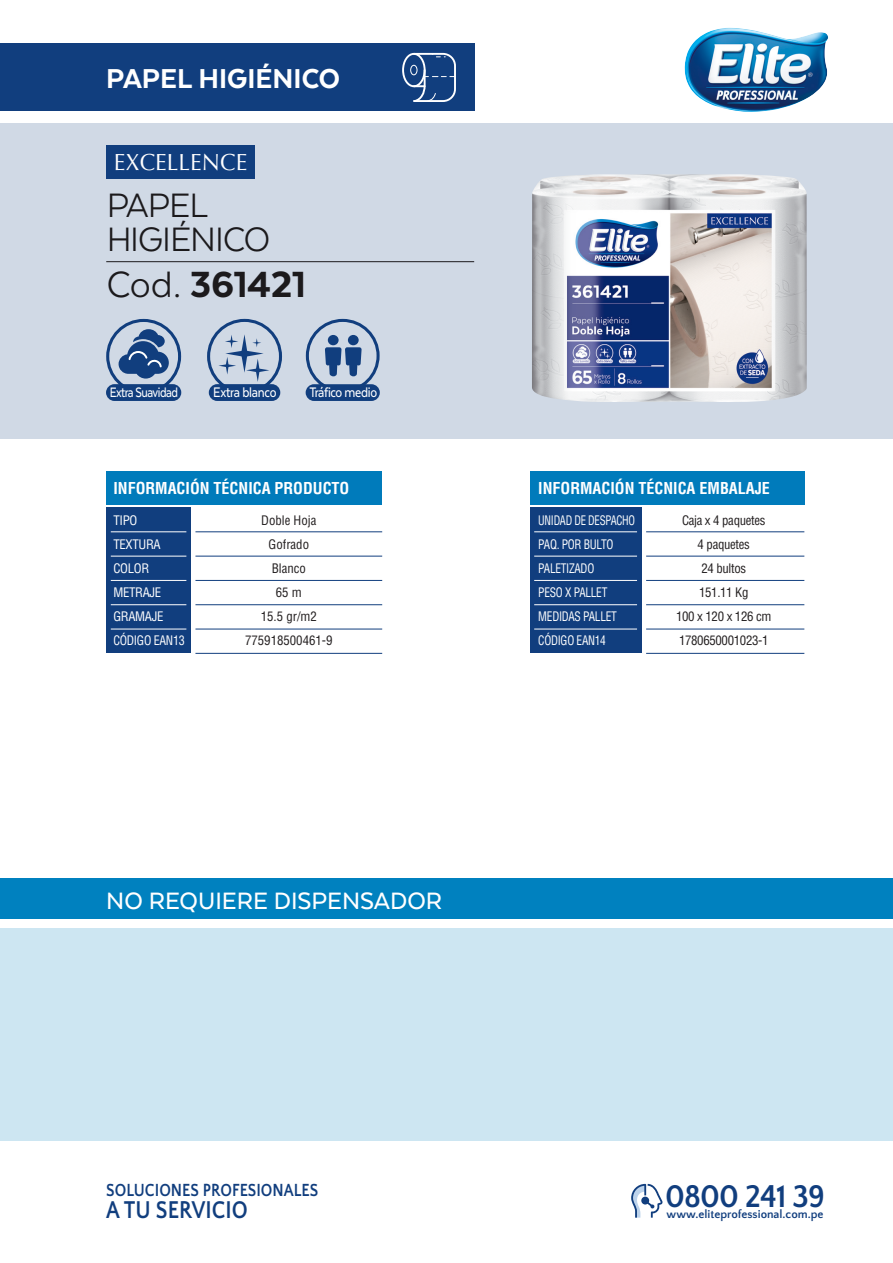
<style>
.page{position:relative;width:893px;height:1263px;background:#fff}
.page>*{position:absolute;margin:0;border:0;box-sizing:border-box;transform-origin:0 0}
.t1{font:800 42px "Texta";letter-spacing:-.01em;color:#231f20}
.t2{font:39px/34.5px "Texta";letter-spacing:-.025em;color:#231f20}
.t3{font:700 33.15px "Quattrocento Sans";letter-spacing:-.025em;color:#113e7e;scale:.94 1}
.t4{font:800 31.5px "Texta";color:#fff}
.t5{font:500 27.3px "Texta";color:#fff}
.t6{font:700 25.5px "Quattrocento Sans";color:#113e7e;scale:.85 1}
.t7{font:23.4px "Optima LT Std";color:#fff}
.t8{font:700 18.45px "Quattrocento Sans";color:#113e7e;scale:.85 1}
.t9{font:700 condensed 16.05px "Helvetica LT Std";color:#fff}
.t10{font:500 16.05px "Texta";letter-spacing:-.02em;color:#fff;scale:.85 1}
.t11{font:500 15.9px "Texta";letter-spacing:-.025em;color:#fff;scale:.85 1}
.t12{font:500 15.75px "Texta";letter-spacing:-.04em;color:#fff;scale:.8 1}
.t13{font:condensed 12.75px/24px "Helvetica LT Std";letter-spacing:-.025em;color:#fff;scale:.84 1}
.t14{font:condensed 12.75px/24px "Helvetica LT Std";letter-spacing:-.025em;color:#231f20;text-align:center}
.t15{font:condensed 12.75px/24px "Helvetica LT Std";color:#231f20;text-align:center}
.t16{font:condensed 12.75px/24px "Helvetica LT Std";letter-spacing:-.025em;color:#fff}
.t17{font:700 11.85px "Quattrocento Sans";color:#113e7e}
.s1{font-weight:400}
</style>
<div class="page">
<div style="left:0;top:928px;width:893px;height:213px;background:#cde6f2"></div>
<div style="left:0;top:123px;width:893px;height:316px;background:#d0d9e5"></div>
<div style="left:0;top:878px;width:893px;height:41px;background:#0081bf"></div>
<hr style="left:106px;top:261px;width:368px;height:1px;background:#231f20">
<img style="left:532px;top:174px;width:275px;height:228px">
<div style="left:207px;top:319px;width:75px;height:75px;border:3px solid #113e7e;border-radius:50%"></div>
<svg style="left:218px;top:334px;width:51px;height:48px"></svg>
<div style="left:209px;top:384px;width:71px;height:17px;background:#113e7e;border-radius:8px"></div>
<div style="left:306px;top:319px;width:74px;height:74px;border:3px solid #113e7e;border-radius:50%"></div>
<svg style="left:325px;top:335px;width:37px;height:41px"></svg>
<div style="left:306px;top:384px;width:74px;height:17px;background:#113e7e;border-radius:8px"></div>
<div style="left:106px;top:145px;width:149px;height:34px;background:#113e7e"></div>
<div style="left:106px;top:319px;width:75px;height:75px;border:3px solid #113e7e;border-radius:50%"></div>
<svg style="left:119px;top:329px;width:50px;height:50px"></svg>
<div style="left:106px;top:384px;width:75px;height:17px;background:#113e7e;border-radius:8px"></div>
<div style="left:0;top:43px;width:474px;height:68px;background:#113e7e"></div>
<div style="left:402px;top:53px;width:24px;height:34px;border:2px solid #fff;border-radius:50%"></div>
<div style="left:410px;top:65px;width:7px;height:10px;border:1px solid #fff;border-radius:50%"></div>
<svg style="left:412px;top:52px;width:44px;height:50px"></svg>
<img style="left:684px;top:28px;width:144px;height:84px">
<svg style="left:631px;top:1184px;width:32px;height:34px"></svg>
<hr style="left:195px;top:531px;width:187px;height:1px;background:#113e7e">
<hr style="left:195px;top:556px;width:187px;height:1px;background:#113e7e">
<hr style="left:195px;top:580px;width:187px;height:1px;background:#113e7e">
<hr style="left:195px;top:604px;width:187px;height:1px;background:#113e7e">
<hr style="left:195px;top:629px;width:187px;height:1px;background:#113e7e">
<hr style="left:195px;top:653px;width:187px;height:1px;background:#113e7e">
<div style="left:106px;top:507px;width:85px;height:146px;background:#113e7e"></div>
<div style="left:106px;top:471px;width:276px;height:33px;background:#007bbb"></div>
<hr style="left:111px;top:531px;width:75px;height:1px;background:#fff">
<hr style="left:111px;top:556px;width:75px;height:1px;background:#fff">
<hr style="left:111px;top:580px;width:75px;height:1px;background:#fff">
<hr style="left:111px;top:604px;width:75px;height:1px;background:#fff">
<hr style="left:111px;top:629px;width:75px;height:1px;background:#fff">
<hr style="left:646px;top:531px;width:158px;height:1px;background:#113e7e">
<hr style="left:646px;top:556px;width:158px;height:1px;background:#113e7e">
<hr style="left:646px;top:580px;width:158px;height:1px;background:#113e7e">
<hr style="left:646px;top:604px;width:158px;height:1px;background:#113e7e">
<hr style="left:646px;top:629px;width:158px;height:1px;background:#113e7e">
<hr style="left:646px;top:653px;width:158px;height:1px;background:#113e7e">
<div style="left:530px;top:507px;width:112px;height:146px;background:#113e7e"></div>
<div style="left:530px;top:471px;width:274px;height:33px;background:#007bbb"></div>
<hr style="left:534px;top:531px;width:103px;height:1px;background:#fff">
<hr style="left:534px;top:556px;width:103px;height:1px;background:#fff">
<hr style="left:534px;top:580px;width:103px;height:1px;background:#fff">
<hr style="left:534px;top:604px;width:103px;height:1px;background:#fff">
<hr style="left:534px;top:629px;width:103px;height:1px;background:#fff">
<h3 class="t4" style="left:106px;top:62px;width:235px">PAPEL HIGIÉNICO</h3>
<h3 class="t7" style="left:114px;top:148px;width:135px">EXCELLENCE</h3>
<h2 class="t2" style="left:106px;top:187px;width:166px">PAPEL<br>HIGIÉNICO</h2>
<h1 class="t1" style="left:106px;top:263px;width:201px"><span class="s1">Cod.</span> 361421</h1>
<p class="t12" style="left:110px;top:384px;width:87px">Extra Suavidad</p>
<p class="t10" style="left:213px;top:384px;width:76px">Extra blanco</p>
<p class="t11" style="left:309px;top:384px;width:81px">Tráfico medio</p>
<p class="t9" style="left:113px;top:478px;width:237px">INFORMACIÓN TÉCNICA PRODUCTO</p>
<p class="t16" style="left:113px;top:508px;width:73px">TIPO<br>TEXTURA<br>COLOR<br>METRAJE<br>GRAMAJE<br>CÓDIGO EAN13</p>
<p class="t15" style="left:245px;top:508px;width:89px">Doble Hoja<br>Gofrado<br>Blanco<br>65 m<br>15.5 gr/m2<br>775918500461-9</p>
<p class="t9" style="left:538px;top:478px;width:233px">INFORMACIÓN TÉCNICA EMBALAJE</p>
<p class="t13" style="left:538px;top:508px;width:117px">UNIDAD DE DESPACHO<br>PAQ. POR BULTO<br>PALETIZADO<br>PESO X PALLET<br>MEDIDAS PALLET<br>CÓDIGO EAN14</p>
<p class="t14" style="left:676px;top:508px;width:97px">Caja x 4 paquetes<br>4 paquetes<br>24 bultos<br>151.11 Kg<br>100 x 120 x 126 cm<br>1780650001023-1</p>
<h3 class="t5" style="left:106px;top:886px;width:337px">NO REQUIERE DISPENSADOR</h3>
<h3 class="t8" style="left:106px;top:1181px;width:251px">SOLUCIONES PROFESIONALES</h3>
<h3 class="t6" style="left:106px;top:1196px;width:168px">A TU SERVICIO</h3>
<h3 class="t3" style="left:665px;top:1179px;width:172px">0800 241 39</h3>
<p class="t17" style="left:667px;top:1208px;width:158px">www.eliteprofessional.com.pe</p>
</div>
